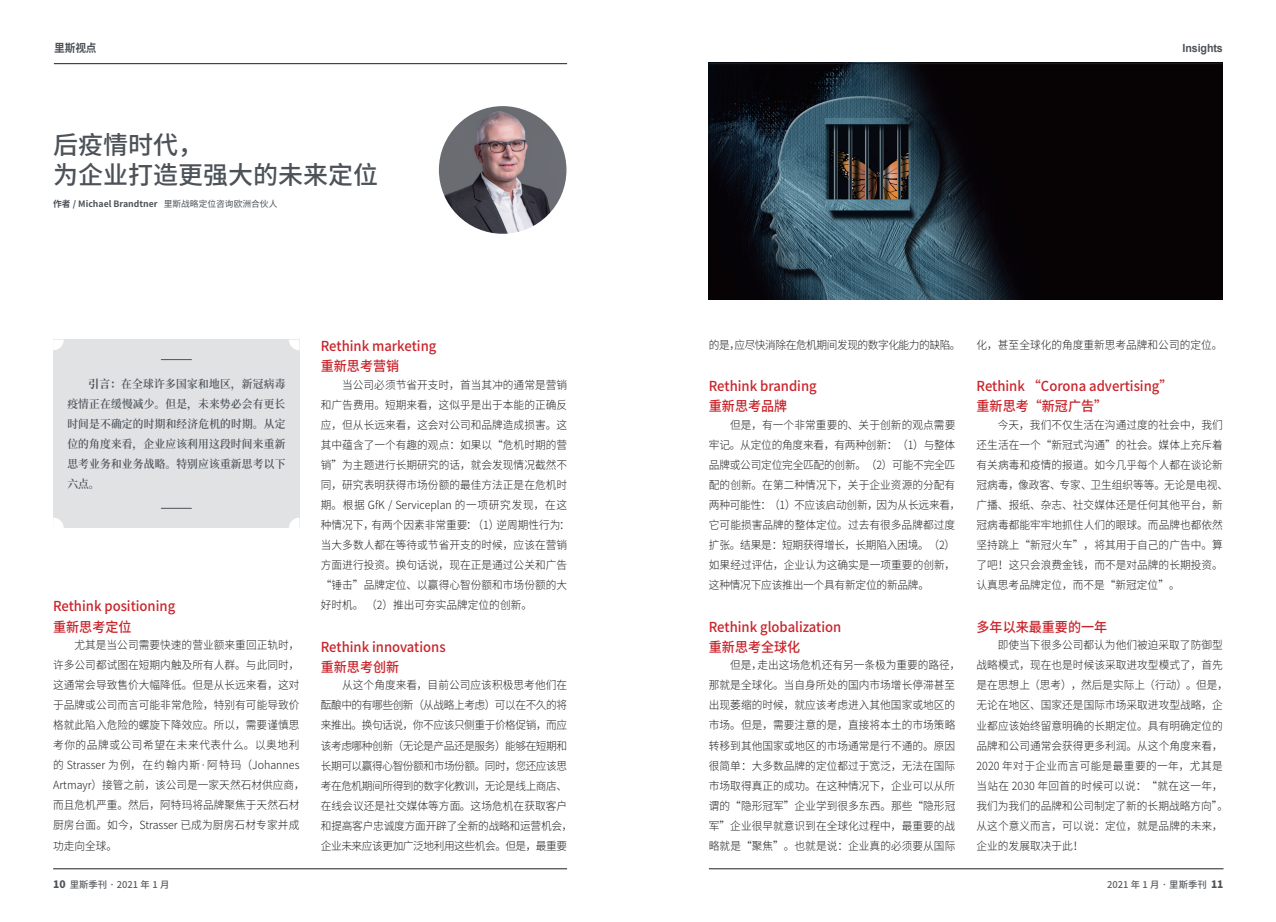
<style>
.page{position:relative;width:1276px;height:922px;background:#fff}
.page>*{position:absolute;margin:0;border:0;box-sizing:border-box;transform-origin:0 0}
.t1{font:500 25px/30px "Source Han Sans CN";color:#4c5258}
.t2{font:500 13.75px/20px "Source Han Sans CN";color:#c8242b;scale:.95 1}
.t3{font:300 11.25px/20px "Source Han Sans CN";color:#231f20;scale:.95 1}
.t4{font:300 11.25px/20px "Source Han Sans CN";letter-spacing:-.04em;color:#231f20;scale:.95 1}
.t5{font:300 11.25px/20px "Source Han Sans CN";letter-spacing:-.02em;color:#231f20;scale:.95 1}
.t6{font:600 11.25px/20px "Source Han Serif CN";letter-spacing:.02em;color:#4c5258;text-align:justify;scale:.95 1}
.t7{font:700 11.25px "Arial";letter-spacing:-.01em;color:#4c5258;scale:.95 1}
.t8{font:700 11.25px "Source Han Sans CN";color:#4c5258;scale:.95 1}
.t9{font:500 9.38px "Source Han Sans CN";color:#5a5d61}
.t10{font:700 8.75px "Source Han Sans CN";color:#4c5258}
.s1{font-weight:400}
.s2{font-weight:700}
.s3{font-weight:800;font-size:10.25px;color:#4c5258}
</style>
<div class="page">
<img style="left:439px;top:106px;width:127px;height:128px;border-radius:64px">
<img style="left:709px;top:64px;width:513px;height:235px">
<hr style="left:54px;top:63px;width:513px;height:1px;background:#231f20">
<hr style="left:709px;top:868px;width:514px;height:1px;background:#231f20">
<hr style="left:53px;top:868px;width:514px;height:1px;background:#231f20">
<hr style="left:709px;top:63px;width:513px;height:1px;background:#231f20">
<div style="left:53px;top:339px;width:246px;height:189px;background:#e0e2e3"></div>
<hr style="left:161px;top:359px;width:30px;height:1px;background:#4c5258">
<svg style="left:53px;top:339px;width:11px;height:11px"></svg>
<svg style="left:289px;top:339px;width:10px;height:11px"></svg>
<hr style="left:161px;top:507px;width:30px;height:1px;background:#4c5258">
<svg style="left:53px;top:518px;width:11px;height:10px"></svg>
<svg style="left:289px;top:518px;width:10px;height:10px"></svg>
<p class="t8" style="left:54px;top:42px;width:46px">里斯视点</p>
<p class="t7" style="left:1182px;top:41px;width:44px">Insights</p>
<h1 class="t1" style="left:53px;top:130px;width:327px">后疫情时代，<br>为企业打造更强大的未来定位</h1>
<p class="t10" style="left:53px;top:199px;width:226px">作者 / Michael Brandtner <span class="s1">里斯战略定位咨询欧洲合伙人</span></p>
<p class="t6" style="left:67px;top:374px;width:231px;text-indent:21px"><span class="s2">引言：</span>在全球许多国家和地区，新冠病毒疫情正在缓慢减少。但是，未来势必会有更长时间是不确定的时期和经济危机的时期。从定位的角度来看，企业应该利用这段时间来重新思考业务和业务战略。特别应该重新思考以下六点。</p>
<p class="t2" style="left:53px;top:596px;width:130px">Rethink positioning重新思考定位</p>
<p class="t3" style="left:53px;top:635px;width:266px;text-indent:21px">尤其是当公司需要快速的营业额来重回正轨时，许多公司都试图在短期内触及所有人群。与此同时，这通常会导致售价大幅降低。但是从长远来看，这对于品牌或公司而言可能非常危险，特别有可能导致价格就此陷入危险的螺旋下降效应。所以，需要谨慎思考你的品牌或公司希望在未来代表什么。以奥地利的 Strasser 为例，在约翰内斯·阿特玛（Johannes<br>Artmayr）接管之前，该公司是一家天然石材供应商，而且危机严重。然后，阿特玛将品牌聚焦于天然石材厨房台面。如今，Strasser 已成为厨房石材专家并成功走向全球。</p>
<p class="t2" style="left:321px;top:336px;width:123px">Rethink marketing重新思考营销</p>
<p class="t3" style="left:321px;top:375px;width:264px;text-indent:21px">当公司必须节省开支时，首当其冲的通常是营销和广告费用。短期来看，这似乎是出于本能的正确反应，但从长远来看，这会对公司和品牌造成损害。这其中蕴含了一个有趣的观点：如果以“危机时期的营销”为主题进行长期研究的话，就会发现情况截然不同，研究表明获得市场份额的最佳方法正是在危机时期。根据 GfK / Serviceplan 的一项研究发现，在这种情况下，有两个因素非常重要：（1）逆周期性行为：当大多数人都在等待或节省开支的时候，应该在营销方面进行投资。换句话说，现在正是通过公关和广告“锤击”品牌定位、以赢得心智份额和市场份额的大好时机。（2）推出可夯实品牌定位的创新。</p>
<p class="t2" style="left:321px;top:636px;width:133px">Rethink innovations重新思考创新</p>
<p class="t4" style="left:321px;top:675px;width:266px;text-indent:21px">从这个角度来看，目前公司应该积极思考他们在酝酿中的有哪些创新（从战略上考虑）可以在不久的将来推出。换句话说，你不应该只侧重于价格促销，而应该考虑哪种创新（无论是产品还是服务）能够在短期和长期可以赢得心智份额和市场份额。同时，您还应该思考在危机期间所得到的数字化教训，无论是线上商店、在线会议还是社交媒体等方面。这场危机在获取客户和提高客户忠诚度方面开辟了全新的战略和运营机会，企业未来应该更加广泛地利用这些机会。但是，最重要</p>
<p class="t4" style="left:709px;top:335px;width:266px">的是，应尽快消除在危机期间发现的数字化能力的缺陷。</p>
<p class="t2" style="left:709px;top:376px;width:115px">Rethink branding重新思考品牌</p>
<p class="t5" style="left:709px;top:415px;width:266px;text-indent:21px">但是，有一个非常重要的、关于创新的观点需要牢记。从定位的角度来看，有两种创新：（1）与整体品牌或公司定位完全匹配的创新。（2）可能不完全匹配的创新。在第二种情况下，关于企业资源的分配有两种可能性：（1）不应该启动创新，因为从长远来看，它可能损害品牌的整体定位。过去有很多品牌都过度扩张。结果是：短期获得增长，长期陷入困境。（2）如果经过评估，企业认为这确实是一项重要的创新，这种情况下应该推出一个具有新定位的新品牌。</p>
<p class="t2" style="left:709px;top:616px;width:141px">Rethink globalization重新思考全球化</p>
<p class="t3" style="left:709px;top:655px;width:266px;text-indent:21px">但是，走出这场危机还有另一条极为重要的路径，那就是全球化。当自身所处的国内市场增长停滞甚至出现萎缩的时候，就应该考虑进入其他国家或地区的市场。但是，需要注意的是，直接将本土的市场策略转移到其他国家或地区的市场通常是行不通的。原因很简单：大多数品牌的定位都过于宽泛，无法在国际市场取得真正的成功。在这种情况下，企业可以从所谓的“隐形冠军”企业学到很多东西。那些“隐形冠军”企业很早就意识到在全球化过程中，最重要的战略就是“聚焦”。也就是说：企业真的必须要从国际</p>
<p class="t3" style="left:976px;top:335px;width:260px">化，甚至全球化的角度重新思考品牌和公司的定位。</p>
<p class="t2" style="left:976px;top:376px;width:208px">Rethink “Corona advertising”重新思考“新冠广告”</p>
<p class="t3" style="left:976px;top:415px;width:266px;text-indent:21px">今天，我们不仅生活在沟通过度的社会中，我们还生活在一个“新冠式沟通”的社会。媒体上充斥着有关病毒和疫情的报道。如今几乎每个人都在谈论新冠病毒，像政客、专家、卫生组织等等。无论是电视、广播、报纸、杂志、社交媒体还是任何其他平台，新冠病毒都能牢牢地抓住人们的眼球。而品牌也都依然坚持跳上“新冠火车”，将其用于自己的广告中。算了吧！这只会浪费金钱，而不是对品牌的长期投资。认真思考品牌定位，而不是“新冠定位”。</p>
<p class="t2" style="left:976px;top:616px;width:139px">多年以来最重要的一年</p>
<p class="t3" style="left:976px;top:635px;width:266px;text-indent:21px">即使当下很多公司都认为他们被迫采取了防御型战略模式，现在也是时候该采取进攻型模式了，首先是在思想上（思考），然后是实际上（行动）。但是，无论在地区、国家还是国际市场采取进攻型战略，企业都应该始终留意明确的长期定位。具有明确定位的品牌和公司通常会获得更多利润。从这个角度来看，<br>2020 年对于企业而言可能是最重要的一年，尤其是当站在 2030 年回首的时候可以说：“就在这一年，我们为我们的品牌和公司制定了新的长期战略方向”。从这个意义而言，可以说：定位，就是品牌的未来，企业的发展取决于此！</p>
<p class="t9" style="left:53px;top:878px;width:118px"><span class="s3">10</span> 里斯季刊 · 2021 年 1 月</p>
<p class="t9" style="left:1107px;top:878px;width:118px">2021 年 1 月 · 里斯季刊 <span class="s3">11</span></p>
</div>
